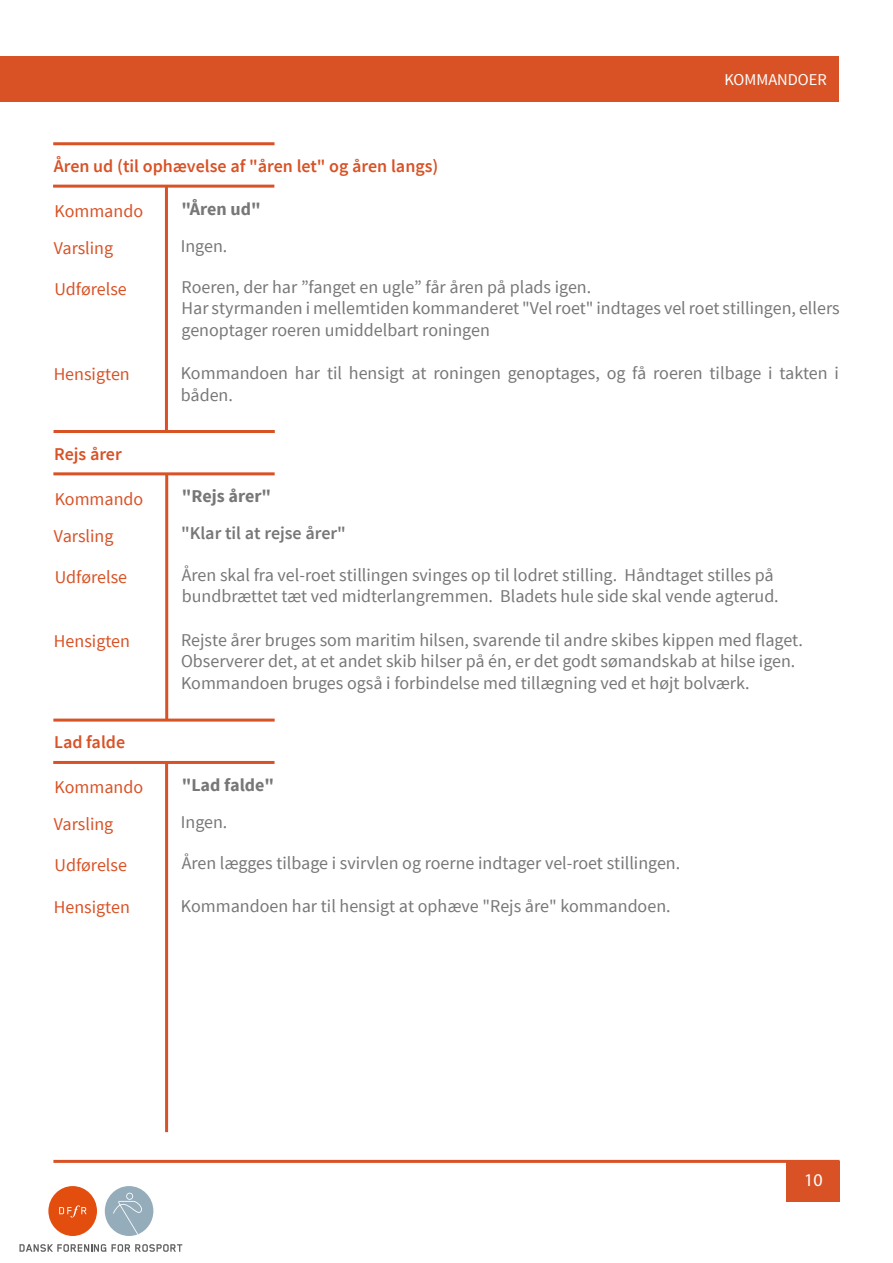
<style>
.page{position:relative;width:893px;height:1263px;background:#fff}
.page>*{position:absolute;margin:0;border:0;box-sizing:border-box;transform-origin:0 0}
.t1{font:18px/21.6px "Source Sans Pro";color:#777}
.t2{font:18px "Source Sans Pro";color:#d85226}
.t3{font:600 18px "Source Sans Pro";color:#d85226}
.t4{font:700 18px "Source Sans Pro";color:#777}
.t5{font:600 18px "Source Sans Pro";color:#777}
.t6{font:18px "Myriad Pro";color:#fff}
.t7{font:16.5px "Source Sans Pro";color:#fff}
</style>
<div class="page">
<hr style="left:53px;top:1160px;width:786px;height:3px;background:#d85226">
<div style="left:786px;top:1161px;width:53px;height:41px;background:#d85226"></div>
<svg style="left:19px;top:1244px;width:163px;height:8px"></svg>
<svg style="left:48px;top:1186px;width:49px;height:50px"></svg>
<svg style="left:105px;top:1186px;width:48px;height:50px"></svg>
<div style="left:0;top:56px;width:838px;height:45px;background:#d85226"></div>
<hr style="left:53px;top:185px;width:221px;height:3px;background:#d85226">
<hr style="left:53px;top:142px;width:222px;height:3px;background:#d85226">
<hr style="left:165px;top:186px;width:3px;height:245px;background:#d85226">
<hr style="left:53px;top:472px;width:222px;height:3px;background:#d85226">
<hr style="left:54px;top:430px;width:221px;height:3px;background:#d85226">
<hr style="left:165px;top:474px;width:3px;height:246px;background:#d85226">
<hr style="left:53px;top:761px;width:222px;height:3px;background:#d85226">
<hr style="left:53px;top:719px;width:222px;height:3px;background:#d85226">
<hr style="left:165px;top:762px;width:3px;height:370px;background:#d85226">
<p class="t7" style="left:724px;top:69px;width:104px">KOMMANDOER</p>
<p class="t3" style="left:54px;top:155px;width:386px">Åren ud (til ophævelse af "åren let" og åren langs)</p>
<p class="t2" style="left:54px;top:200px;width:90px">Kommando</p>
<p class="t4" style="left:182px;top:197px;width:81px">"Åren ud"</p>
<p class="t2" style="left:54px;top:237px;width:61px">Varsling</p>
<p class="t1" style="left:181px;top:235px;width:48px">Ingen.</p>
<p class="t2" style="left:54px;top:278px;width:74px">Udførelse</p>
<p class="t1" style="left:182px;top:276px;width:660px">Roeren, der har ”fanget en ugle” får åren på plads igen.<br>Har styrmanden i mellemtiden kommanderet "Vel roet" indtages vel roet stillingen, ellers genoptager roeren umiddelbart roningen</p>
<p class="t2" style="left:54px;top:363px;width:78px">Hensigten</p>
<p class="t1" style="left:181px;top:363px;width:660px">Kommandoen har til hensigt at roningen genoptages, og få roeren tilbage i takten i båden.</p>
<p class="t3" style="left:54px;top:442px;width:69px">Rejs årer</p>
<p class="t2" style="left:55px;top:487px;width:90px">Kommando</p>
<p class="t4" style="left:182px;top:485px;width:91px">"Rejs årer"</p>
<p class="t2" style="left:54px;top:524px;width:61px">Varsling</p>
<p class="t5" style="left:181px;top:522px;width:166px">"Klar til at rejse årer"</p>
<p class="t2" style="left:55px;top:565px;width:74px">Udførelse</p>
<p class="t1" style="left:182px;top:564px;width:598px">Åren skal fra vel-roet stillingen svinges op til lodret stilling. Håndtaget stilles på bundbrættet tæt ved midterlangremmen. Bladets hule side skal vende agterud.</p>
<p class="t2" style="left:54px;top:630px;width:78px">Hensigten</p>
<p class="t1" style="left:181px;top:629px;width:623px">Rejste årer bruges som maritim hilsen, svarende til andre skibes kippen med flaget.<br>Observerer det, at et andet skib hilser på én, er det godt sømandskab at hilse igen.<br>Kommandoen bruges også i forbindelse med tillægning ved et højt bolværk.</p>
<p class="t3" style="left:54px;top:731px;width:73px">Lad falde</p>
<p class="t2" style="left:55px;top:776px;width:90px">Kommando</p>
<p class="t4" style="left:182px;top:773px;width:94px">"Lad falde"</p>
<p class="t2" style="left:54px;top:813px;width:61px">Varsling</p>
<p class="t1" style="left:181px;top:812px;width:48px">Ingen.</p>
<p class="t2" style="left:55px;top:854px;width:74px">Udførelse</p>
<p class="t1" style="left:182px;top:853px;width:500px">Åren lægges tilbage i svirvlen og roerne indtager vel-roet stillingen.</p>
<p class="t2" style="left:54px;top:896px;width:78px">Hensigten</p>
<p class="t1" style="left:181px;top:895px;width:491px">Kommandoen har til hensigt at ophæve "Rejs åre" kommandoen.</p>
<p class="t6" style="left:804px;top:1169px;width:20px">10</p>
</div>
